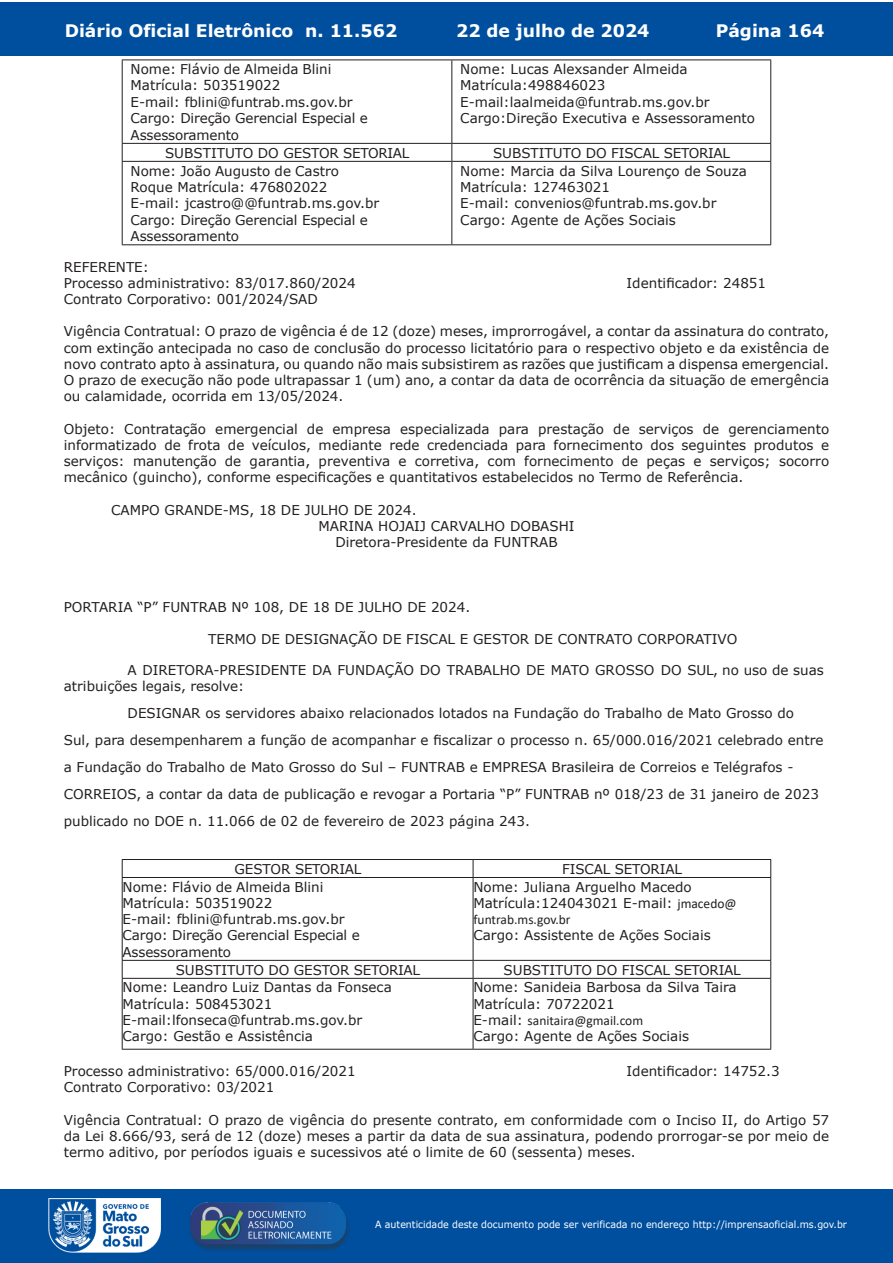
<style>
.page{position:relative;width:893px;height:1263px;background:#fff}
.page>*{position:absolute;margin:0;border:0;box-sizing:border-box;transform-origin:0 0}
.t1{font:700 17.25px "Verdana";color:#fff}
.t2{font:13.5px/16.2px "Verdana";color:#231f20}
.t3{font:13.5px "Calibri";color:#231f20}
.t4{font:13.5px "Verdana";letter-spacing:-.02em;color:#231f20}
.t5{font:9.9px "Verdana";color:#fff;scale:.95 1}
.s1{font-family:"Calibri"}
.s2{font-family:"Verdana"}
</style>
<div class="page">
<div style="left:0;top:2px;width:893px;height:53px;background:#004f9f"></div>
<div style="left:1px;top:1189px;width:892px;height:74px;background:#004f9f"></div>
<img style="left:49px;top:1198px;width:111px;height:54px">
<img style="left:185px;top:1201px;width:168px;height:54px">
<hr style="left:122px;top:60px;width:330px;height:1px;background:#231f20">
<hr style="left:122px;top:60px;width:1px;height:83px;background:#231f20">
<hr style="left:452px;top:60px;width:319px;height:1px;background:#231f20">
<hr style="left:451px;top:60px;width:1px;height:83px;background:#231f20">
<hr style="left:770px;top:60px;width:1px;height:83px;background:#231f20">
<hr style="left:122px;top:143px;width:330px;height:1px;background:#231f20">
<svg style="left:122px;top:144px;width:1px;height:17px"></svg>
<hr style="left:452px;top:143px;width:319px;height:1px;background:#231f20">
<svg style="left:451px;top:144px;width:1px;height:17px"></svg>
<svg style="left:770px;top:144px;width:1px;height:17px"></svg>
<hr style="left:122px;top:161px;width:330px;height:1px;background:#231f20">
<hr style="left:122px;top:162px;width:1px;height:82px;background:#231f20">
<hr style="left:452px;top:161px;width:319px;height:1px;background:#231f20">
<hr style="left:451px;top:162px;width:1px;height:82px;background:#231f20">
<hr style="left:770px;top:162px;width:1px;height:82px;background:#231f20">
<hr style="left:122px;top:244px;width:330px;height:1px;background:#231f20">
<hr style="left:452px;top:244px;width:319px;height:1px;background:#231f20">
<hr style="left:122px;top:859px;width:351px;height:1px;background:#231f20">
<svg style="left:122px;top:860px;width:1px;height:17px"></svg>
<hr style="left:473px;top:859px;width:298px;height:1px;background:#231f20">
<svg style="left:473px;top:860px;width:1px;height:17px"></svg>
<svg style="left:770px;top:860px;width:1px;height:17px"></svg>
<hr style="left:122px;top:877px;width:351px;height:1px;background:#231f20">
<hr style="left:122px;top:878px;width:1px;height:82px;background:#231f20">
<hr style="left:473px;top:877px;width:298px;height:1px;background:#231f20">
<hr style="left:473px;top:878px;width:1px;height:82px;background:#231f20">
<hr style="left:770px;top:878px;width:1px;height:82px;background:#231f20">
<hr style="left:122px;top:960px;width:351px;height:1px;background:#231f20">
<svg style="left:122px;top:961px;width:1px;height:17px"></svg>
<hr style="left:473px;top:960px;width:298px;height:1px;background:#231f20">
<svg style="left:473px;top:961px;width:1px;height:17px"></svg>
<svg style="left:770px;top:961px;width:1px;height:17px"></svg>
<hr style="left:122px;top:978px;width:351px;height:1px;background:#231f20">
<hr style="left:122px;top:979px;width:1px;height:70px;background:#231f20">
<hr style="left:473px;top:978px;width:298px;height:1px;background:#231f20">
<hr style="left:473px;top:979px;width:1px;height:70px;background:#231f20">
<hr style="left:770px;top:979px;width:1px;height:70px;background:#231f20">
<hr style="left:122px;top:1049px;width:351px;height:1px;background:#231f20">
<hr style="left:473px;top:1049px;width:298px;height:1px;background:#231f20">
<p class="t1" style="left:65px;top:18px;width:334px">Diário Oficial Eletrônico n. 11.562</p>
<p class="t1" style="left:456px;top:18px;width:195px">22 de julho de 2024</p>
<p class="t1" style="left:716px;top:18px;width:110px">Página 164</p>
<p class="t2" style="left:131px;top:61px;width:239px">Nome: Flávio de Almeida Blini<br>Matrícula: 503519022<br>E-mail: fblini@funtrab.ms.gov.br<br>Cargo: Direção Gerencial Especial e<br>Assessoramento</p>
<p class="t2" style="left:460px;top:61px;width:296px">Nome: Lucas Alexsander Almeida Matrícula:498846023<br>E-mail:laalmeida@funtrab.ms.gov.br Cargo:Direção Executiva e Assessoramento</p>
<p class="t2" style="left:165px;top:144px;width:246px">SUBSTITUTO DO GESTOR SETORIAL</p>
<p class="t2" style="left:493px;top:144px;width:238px">SUBSTITUTO DO FISCAL SETORIAL</p>
<p class="t2" style="left:131px;top:162px;width:250px">Nome: João Augusto de Castro<br>Roque Matrícula: 476802022<br>E-mail: jcastro@@funtrab.ms.gov.br<br>Cargo: Direção Gerencial Especial e<br>Assessoramento</p>
<p class="t2" style="left:460px;top:162px;width:288px">Nome: Marcia da Silva Lourenço de Souza Matrícula: 127463021<br>E-mail: convenios@funtrab.ms.gov.br Cargo: Agente de Ações Sociais</p>
<p class="t2" style="left:64px;top:258px;width:293px">REFERENTE:<br>Processo administrativo: 83/017.860/2024</p>
<p class="t2" style="left:627px;top:275px;width:141px">Identificador: 24851</p>
<p class="t2" style="left:64px;top:291px;width:256px">Contrato Corporativo: 001/2024/SAD</p>
<p class="t2" style="left:64px;top:323px;width:767px;text-align:justify">Vigência Contratual: O prazo de vigência é de 12 (doze) meses, improrrogável, a contar da assinatura do contrato, com extinção antecipada no caso de conclusão do processo licitatório para o respectivo objeto e da existência de novo contrato apto à assinatura, ou quando não mais subsistirem as razões que justificam a dispensa emergencial.<br>O prazo de execução não pode ultrapassar 1 (um) ano, a contar da data de ocorrência da situação de emergência ou calamidade, ocorrida em 13/05/2024.</p>
<p class="t2" style="left:64px;top:420px;width:767px;text-align:justify">Objeto: Contratação emergencial de empresa especializada para prestação de serviços de gerenciamento informatizado de frota de veículos, mediante rede credenciada para fornecimento dos seguintes produtos e serviços: manutenção de garantia, preventiva e corretiva, com fornecimento de peças e serviços; socorro mecânico (guincho), conforme especificações e quantitativos estabelecidos no Termo de Referência.</p>
<p class="t2" style="left:111px;top:501px;width:307px">CAMPO GRANDE-MS, 18 DE JULHO DE 2024.</p>
<p class="t2" style="left:318px;top:518px;width:258px">MARINA HOJAIJ CARVALHO DOBASHI</p>
<p class="t2" style="left:335px;top:534px;width:224px">Diretora-Presidente da FUNTRAB</p>
<p class="t2" style="left:64px;top:599px;width:408px">PORTARIA “P” FUNTRAB Nº 108, DE 18 DE JULHO DE 2024.</p>
<p class="t2" style="left:208px;top:631px;width:531px">TERMO DE DESIGNAÇÃO DE FISCAL E GESTOR DE CONTRATO CORPORATIVO</p>
<p class="t2" style="left:64px;top:662px;width:761px;text-indent:64px">A DIRETORA-PRESIDENTE DA FUNDAÇÃO DO TRABALHO DE MATO GROSSO DO SUL, no uso de suas atribuições legais, resolve:</p>
<p class="t2" style="left:64px;top:699px;width:761px;line-height:27px;text-indent:64px">DESIGNAR os servidores abaixo relacionados lotados na Fundação do Trabalho de Mato Grosso do Sul, para desempenharem a função de acompanhar e fiscalizar o processo n. 65/000.016/2021 celebrado entre a Fundação do Trabalho de Mato Grosso do Sul – FUNTRAB e EMPRESA Brasileira de Correios e Telégrafos - CORREIOS, a contar da data de publicação e revogar a Portaria “P” FUNTRAB nº 018/23 de 31 janeiro de 2023 publicado no DOE n. 11.066 de 02 de fevereiro de 2023 página 243.</p>
<p class="t4" style="left:234px;top:859px;width:128px">GESTOR SETORIAL</p>
<p class="t2" style="left:562px;top:860px;width:121px">FISCAL SETORIAL</p>
<p class="t2" style="left:123px;top:878px;width:239px">Nome: Flávio de Almeida Blini<br>Matrícula: 503519022<br>E-mail: fblini@funtrab.ms.gov.br<br>Cargo: Direção Gerencial Especial e<br>Assessoramento</p>
<p class="t2" style="left:473px;top:878px;width:265px">Nome: Juliana Arguelho Macedo<br>Matrícula:124043021 E-mail: <span class="s1">jmacedo@</span></p>
<p class="t3" style="left:473px;top:910px;width:99px">funtrab.ms.gov.br</p>
<p class="t2" style="left:473px;top:927px;width:239px">Cargo: Assistente de Ações Sociais</p>
<p class="t2" style="left:176px;top:961px;width:246px">SUBSTITUTO DO GESTOR SETORIAL</p>
<p class="t2" style="left:504px;top:961px;width:238px">SUBSTITUTO DO FISCAL SETORIAL</p>
<p class="t2" style="left:123px;top:979px;width:271px">Nome: Leandro Luiz Dantas da Fonseca<br>Matrícula: 508453021<br>E-mail:lfonseca@funtrab.ms.gov.br<br>Cargo: Gestão e Assistência</p>
<p class="t2" style="left:473px;top:979px;width:265px">Nome: Sanideia Barbosa da Silva Taira<br>Matrícula: 70722021</p>
<p class="t3" style="left:473px;top:1011px;width:171px"><span class="s2">E-mail:</span> sanitaira@gmail.com</p>
<p class="t2" style="left:473px;top:1028px;width:217px">Cargo: Agente de Ações Sociais</p>
<p class="t2" style="left:64px;top:1063px;width:293px">Processo administrativo: 65/000.016/2021</p>
<p class="t2" style="left:627px;top:1063px;width:154px">Identificador: 14752.3</p>
<p class="t2" style="left:64px;top:1079px;width:212px">Contrato Corporativo: 03/2021</p>
<p class="t2" style="left:64px;top:1111px;width:767px;text-align:justify">Vigência Contratual: O prazo de vigência do presente contrato, em conformidade com o Inciso II, do Artigo 57 da Lei 8.666/93, será de 12 (doze) meses a partir da data de sua assinatura, podendo prorrogar-se por meio de termo aditivo, por períodos iguais e sucessivos até o limite de 60 (sessenta) meses.</p>
<p class="t5" style="left:375px;top:1218px;width:498px">A autenticidade deste documento pode ser verificada no endereço http://imprensaoficial.ms.gov.br</p>
</div>
